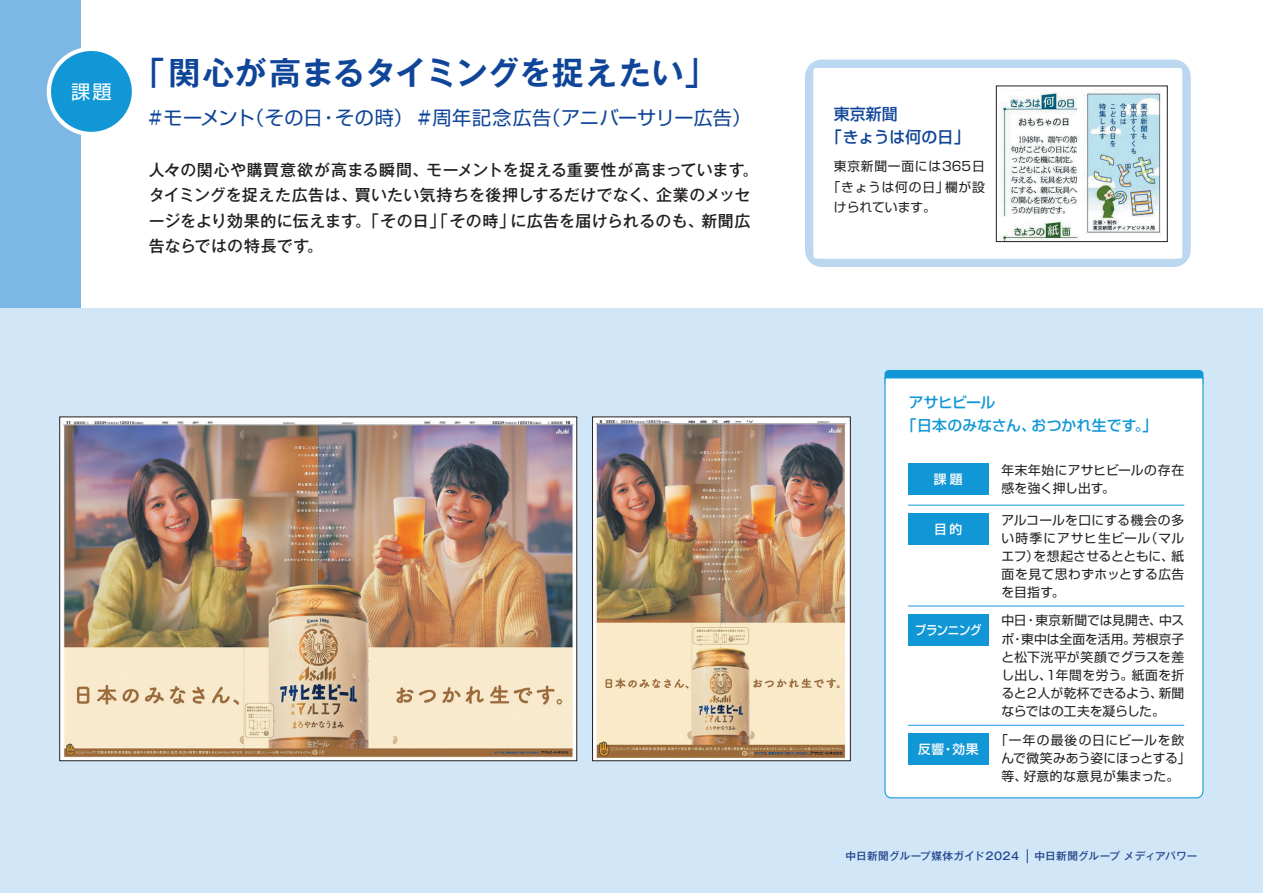
<style>
.page{position:relative;width:1263px;height:893px;background:#fff}
.page>*{position:absolute;margin:0;border:0;box-sizing:border-box;transform-origin:0 0}
.t1{font:700 31.95px "Gothic MB101 Pro De";letter-spacing:.005em;color:#0f4598}
.t2{font:19.2px "Shin Go Pro";color:#0f4598}
.t3{font:19.2px "Shin Go Pro";color:#fff}
.t4{font:500 15.9px/25.5px "Gothic MB101 Pro";letter-spacing:.02em;color:#231f20}
.t5{font:500 15.9px/23.4px "Shin Go Pro";color:#0f4598}
.t6{font:500 14.85px/23.4px "Shin Go Pro";color:#1197d6}
.t7{font:12.75px/18.1px "Shin Go Pro";letter-spacing:.025em;color:#231f20;text-align:justify}
.t8{font:12.75px "Shin Go Pro";letter-spacing:.06em;color:#231f20}
.t9{font:500 12.75px "Shin Go Pro";letter-spacing:-.025em;color:#fff}
.t10{font:12.75px "Shin Go Pro";color:#231f20}
.t11{font:500 12.75px "Shin Go Pro";letter-spacing:-.025em;color:#fff;scale:.9 1}
.t12{font:500 10.65px "Gothic MB101 Pro";letter-spacing:.025em;color:#21448c}
</style>
<div class="page">
<div style="left:0;top:0;width:81px;height:327px;background:#7db8e4"></div>
<div style="left:0;top:308px;width:1263px;height:585px;background:#d1e7f7"></div>
<div style="left:884px;top:370px;width:319px;height:17px;background:#1197d6;border-radius:4px"></div>
<div style="left:884px;top:377px;width:320px;height:422px;background:#fff"></div>
<div style="left:805px;top:60px;width:386px;height:207px;border:9px solid #bcd7f0;border-radius:13px"></div>
<div style="left:813px;top:68px;width:369px;height:191px;background:#fff;border-radius:2px"></div>
<svg style="left:1027px;top:849px;width:1px;height:14px"></svg>
<div style="left:47px;top:47px;width:89px;height:89px;background:#fff;border-radius:50%"></div>
<div style="left:51px;top:51px;width:81px;height:81px;background:#1197d6;border-radius:50%"></div>
<img style="left:62px;top:421px;width:513px;height:336px">
<img style="left:594px;top:420px;width:254px;height:338px">
<div style="left:592px;top:417px;width:258px;height:344px;border:1px solid #231f20"></div>
<img style="left:999px;top:90px;width:162px;height:150px">
<div style="left:996px;top:86px;width:171px;height:156px;border:1px solid #231f20"></div>
<div style="left:908px;top:463px;width:81px;height:32px;background:#1197d6"></div>
<div style="left:908px;top:614px;width:81px;height:32px;background:#1197d6"></div>
<div style="left:908px;top:513px;width:81px;height:32px;background:#1197d6"></div>
<div style="left:908px;top:733px;width:81px;height:32px;background:#1197d6"></div>
<hr style="left:908px;top:505px;width:276px;height:1px;background:#1197d6">
<hr style="left:908px;top:606px;width:276px;height:1px;background:#1197d6">
<hr style="left:908px;top:725px;width:276px;height:1px;background:#1197d6">
<h2 class="t3" style="left:71px;top:76px;width:42px">課題</h2>
<h1 class="t1" style="left:133px;top:47px;width:585px">「関心が高まるタイミングを捉えたい」</h1>
<h2 class="t2" style="left:149px;top:102px;width:604px">#モーメント（その日・その時） #周年記念広告（アニバーサリー広告）</h2>
<p class="t5" style="left:826px;top:100px;width:146px;text-indent:8px">東京新聞<br>「きょうは何の日」</p>
<p class="t4" style="left:149px;top:155px;width:611px">人々の関心や購買意欲が高まる瞬間、モーメントを捉える重要性が高まっています。タイミングを捉えた広告は、買いたい気持ちを後押しするだけでなく、企業のメッセージをより効果的に伝えます。「その日」「その時」に広告を届けられるのも、新聞広告ならではの特長です。</p>
<p class="t8" style="left:834px;top:156px;width:152px">東京新聞一面には365日</p>
<p class="t8" style="left:827px;top:176px;width:159px">「きょうは何の日」欄が設</p>
<p class="t10" style="left:834px;top:196px;width:104px">けられています。</p>
<p class="t6" style="left:901px;top:388px;width:257px;text-indent:7px">アサヒビール<br>「日本のみなさん、おつかれ生です。」</p>
<p class="t9" style="left:934px;top:469px;width:30px">課題</p>
<p class="t9" style="left:934px;top:519px;width:30px">目的</p>
<p class="t11" style="left:915px;top:620px;width:76px">プランニング</p>
<p class="t9" style="left:918px;top:739px;width:62px">反響・効果</p>
<p class="t7" style="left:1001px;top:459px;width:184px">年末年始にアサヒビールの存在感を強く押し出す。</p>
<p class="t7" style="left:1001px;top:509px;width:184px">アルコールを口にする機会の多い時季にアサヒ生ビール（マルエフ）を想起させるとともに、紙面を見て思わずホッとする広告を目指す。</p>
<p class="t7" style="left:1001px;top:610px;width:184px">中日・東京新聞では見開き、中スポ・東中は全面を活用。芳根京子と松下洸平が笑顔でグラスを差し出し、１年間を労う。紙面を折ると２人が乾杯できるよう、新聞ならではの工夫を凝らした。</p>
<p class="t7" style="left:995px;top:729px;width:197px;text-align:center">「一年の最後の日にビールを飲んで微笑みあう姿にほっとする」等、好意的な意見が集まった。</p>
<p class="t12" style="left:845px;top:847px;width:354px">中日新聞グループ媒体ガイド2024　 中日新聞グループメディアパワー</p>
</div>
